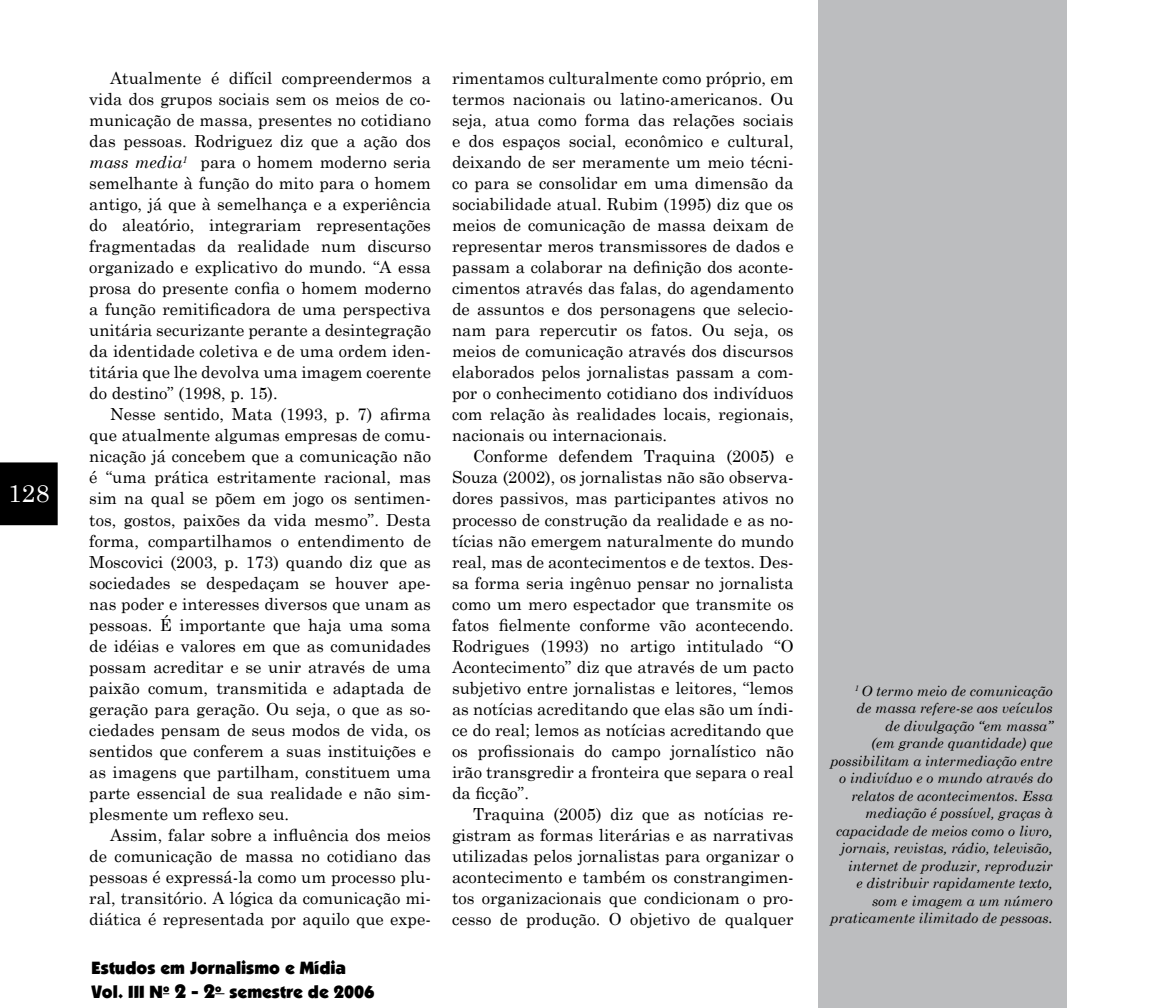
<style>
.page{position:relative;width:1156px;height:1008px;background:#fff}
.page>*{position:absolute;margin:0;border:0;box-sizing:border-box;transform-origin:0 0}
.t1{font:24.5px "Century Schoolbook";color:#fff}
.t2{font:17.5px/23.1px "Boulder";color:#000}
.t3{font:16.62px/21px "Century Schoolbook";color:#000;text-align:justify}
.t4{font:italic 14px/17.5px "Century Schoolbook";color:#000;text-align:right}
.s1{font-style:italic}
.s2{font-size:19.25px}
</style>
<div class="page">
<div style="left:0;top:462px;width:58px;height:63px;background:#000"></div>
<div style="left:819px;top:0;width:248px;height:1007px;background:#bcbdbf"></div>
<h1 class="t1" style="left:8px;top:472px;width:43px">128</h1>
<p class="t3" style="left:89px;top:66px;width:343px;text-indent:21px">Atualmente é difícil compreendermos a vida dos grupos sociais sem os meios de co&shy;municação de massa, presentes no cotidiano das pessoas. Rodriguez diz que a ação dos <span class="s1">mass media</span><sup>1</sup> para o homem moderno seria semelhante à função do mito para o homem antigo, já que à semelhança e a experiência do aleatório, integrariam representações fragmentadas da realidade num discurso organizado e explicativo do mundo. “A essa prosa do presente confia o homem moderno a função remitificadora de uma perspectiva unitária securizante perante a desintegração da identidade coletiva e de uma ordem iden&shy;titária que lhe devolva uma imagem coerente do destino” (1998, p. 15).</p>
<p class="t3" style="left:89px;top:402px;width:343px;text-indent:21px">Nesse sentido, Mata (1993, p. 7) afirma que atualmente algumas empresas de comu&shy;nicação já concebem que a comunicação não é “uma prática estritamente racional, mas sim na qual se põem em jogo os sentimen&shy;tos, gostos, paixões da vida mesmo”. Desta forma, compartilhamos o entendimento de Moscovici (2003, p. 173) quando diz que as sociedades se despedaçam se houver ape&shy;nas poder e interesses diversos que unam as pessoas. É importante que haja uma soma de idéias e valores em que as comunidades possam acreditar e se unir através de uma paixão comum, transmitida e adaptada de geração para geração. Ou seja, o que as so&shy;ciedades pensam de seus modos de vida, os sentidos que conferem a suas instituições e as imagens que partilham, constituem uma parte essencial de sua realidade e não sim&shy;plesmente um reflexo seu.</p>
<p class="t3" style="left:89px;top:822px;width:343px;text-indent:21px">Assim, falar sobre a influência dos meios de comunicação de massa no cotidiano das pessoas é expressá-la como um processo plu&shy;ral, transitório. A lógica da comunicação mi&shy;diática é representada por aquilo que expe-</p>
<p class="t2" style="left:91px;top:956px;width:285px">Estudos em Jornalismo e Mídia<br>Vol. III N<sup>o</sup> <span class="s2">2 - 2</span><sup>o</sup> semestre de 2006</p>
<p class="t3" style="left:452px;top:66px;width:343px">rimentamos culturalmente como próprio, em termos nacionais ou latino-americanos. Ou seja, atua como forma das relações sociais e dos espaços social, econômico e cultural, deixando de ser meramente um meio técni&shy;co para se consolidar em uma dimensão da sociabilidade atual. Rubim (1995) diz que os meios de comunicação de massa deixam de representar meros transmissores de dados e passam a colaborar na definição dos aconte&shy;cimentos através das falas, do agendamento de assuntos e dos personagens que selecio&shy;nam para repercutir os fatos. Ou seja, os meios de comunicação através dos discursos elaborados pelos jornalistas passam a com&shy;por o conhecimento cotidiano dos indivíduos com relação às realidades locais, regionais, nacionais ou internacionais.</p>
<p class="t3" style="left:452px;top:444px;width:343px;text-indent:21px">Conforme defendem Traquina (2005) e Souza (2002), os jornalistas não são observa&shy;dores passivos, mas participantes ativos no processo de construção da realidade e as no&shy;tícias não emergem naturalmente do mundo real, mas de acontecimentos e de textos. Des&shy;sa forma seria ingênuo pensar no jornalista como um mero espectador que transmite os fatos fielmente conforme vão acontecendo.<br>Rodrigues (1993) no artigo intitulado “O Acontecimento” diz que através de um pacto subjetivo entre jornalistas e leitores, “lemos as notícias acreditando que elas são um índi&shy;ce do real; lemos as notícias acreditando que os profissionais do campo jornalístico não irão transgredir a fronteira que separa o real da ficção”.</p>
<p class="t3" style="left:452px;top:801px;width:343px;text-indent:21px">Traquina (2005) diz que as notícias re&shy;gistram as formas literárias e as narrativas utilizadas pelos jornalistas para organizar o acontecimento e também os constrangimen&shy;tos organizacionais que condicionam o pro&shy;cesso de produção. O objetivo de qualquer</p>
<p class="t4" style="left:830px;top:681px;width:224px"><sup>1</sup> O termo meio de comunicação<br>de massa refere-se aos veículos<br>de divulgação “em massa”<br>(em grande quantidade) que possibilitam a intermediação entre o indivíduo e o mundo através do relatos de acontecimentos. Essa mediação é possível, graças à capacidade de meios como o livro, jornais, revistas, rádio, televisão, internet de produzir, reproduzir<br>e distribuir rapidamente texto, som e imagem a um número praticamente ilimitado de pessoas.</p>
</div>
